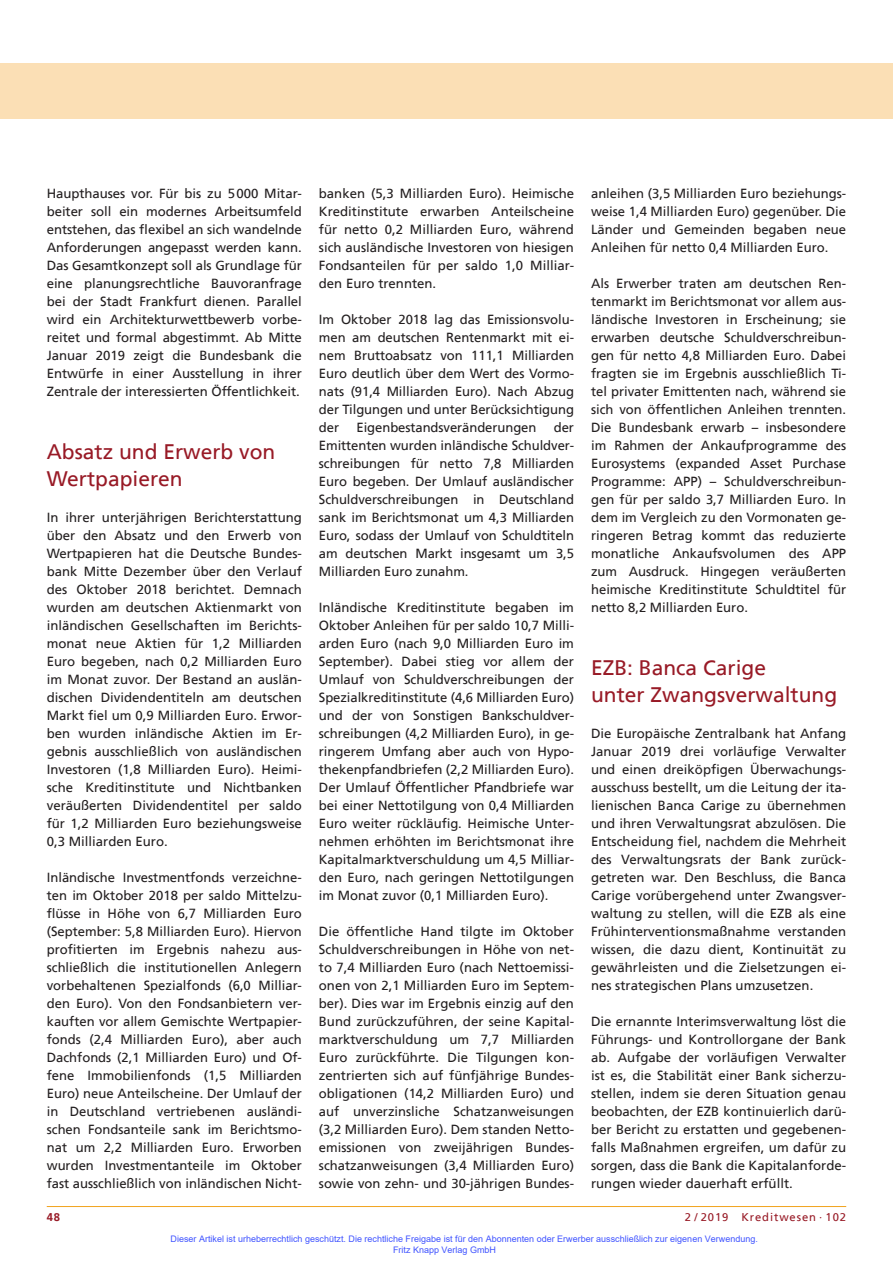
<style>
.page{position:relative;width:893px;height:1263px;background:#fff}
.page>*{position:absolute;margin:0;border:0;box-sizing:border-box;transform-origin:0 0}
.t1{font:21px/27px "Frutiger";color:#981a26}
.t2{font:13.2px/18px "Frutiger";color:#231f20;text-align:justify}
.t3{font:11.25px "Frutiger";letter-spacing:.08em;color:#981a26}
.t4{font:700 11.25px "Frutiger";color:#981a26}
.t5{font:9px/10.8px "Arial";color:#4054ff}
</style>
<div class="page">
<div style="left:0;top:64px;width:893px;height:55px;background:#fbdfb5"></div>
<hr style="left:47px;top:1206px;width:799px;height:1px;background:#f1a31e">
<p class="t2" style="left:47px;top:185px;width:257px">Haupthauses vor. Für bis zu 5000 Mitar&shy;beiter soll ein modernes Arbeitsumfeld entstehen, das flexibel an sich wandelnde Anforderungen angepasst werden kann.<br>Das Gesamtkonzept soll als Grundlage für eine planungsrechtliche Bauvoranfrage bei der Stadt Frankfurt dienen. Parallel wird ein Architekturwettbewerb vorbe&shy;reitet und formal abgestimmt. Ab Mitte Januar 2019 zeigt die Bundesbank die Entwürfe in einer Ausstellung in ihrer Zentrale der interessierten Öffentlichkeit.</p>
<h1 class="t1" style="left:47px;top:439px;width:230px">Absatz und Erwerb von<br>Wertpapieren</h1>
<p class="t2" style="left:47px;top:509px;width:257px">In ihrer unterjährigen Berichterstattung über den Absatz und den Erwerb von Wertpapieren hat die Deutsche Bundes&shy;bank Mitte Dezember über den Verlauf des Oktober 2018 berichtet. Demnach wurden am deutschen Aktienmarkt von inländischen Gesellschaften im Berichts&shy;monat neue Aktien für 1,2 Milliarden Euro begeben, nach 0,2 Milliarden Euro im Monat zuvor. Der Bestand an auslän&shy;dischen Dividendentiteln am deutschen Markt fiel um 0,9 Milliarden Euro. Erwor&shy;ben wurden inländische Aktien im Er&shy;gebnis ausschließlich von ausländischen Investoren (1,8 Milliarden Euro). Heimi&shy;sche Kreditinstitute und Nichtbanken veräußerten Dividendentitel per saldo für 1,2 Milliarden Euro beziehungsweise 0,3 Milliarden Euro.</p>
<p class="t2" style="left:47px;top:869px;width:257px">Inländische Investmentfonds verzeichne&shy;ten im Oktober 2018 per saldo Mittelzu&shy;flüsse in Höhe von 6,7 Milliarden Euro (September: 5,8 Milliarden Euro). Hiervon profitierten im Ergebnis nahezu aus&shy;schließlich die institutionellen Anlegern vorbehaltenen Spezialfonds (6,0 Milliar&shy;den Euro). Von den Fondsanbietern ver&shy;kauften vor allem Gemischte Wertpapier&shy;fonds (2,4 Milliarden Euro), aber auch Dachfonds (2,1 Milliarden Euro) und Of&shy;fene Immobilienfonds (1,5 Milliarden Euro) neue Anteilscheine. Der Umlauf der in Deutschland vertriebenen ausländi&shy;schen Fondsanteile sank im Berichtsmo&shy;nat um 2,2 Milliarden Euro. Erworben wurden Investmentanteile im Oktober fast ausschließlich von inländischen Nicht-</p>
<p class="t2" style="left:319px;top:185px;width:257px">banken (5,3 Milliarden Euro). Heimische Kreditinstitute erwarben Anteilscheine für netto 0,2 Milliarden Euro, während sich ausländische Investoren von hiesigen Fondsanteilen für per saldo 1,0 Milliar&shy;den Euro trennten.</p>
<p class="t2" style="left:319px;top:311px;width:257px">Im Oktober 2018 lag das Emissionsvolu&shy;men am deutschen Rentenmarkt mit ei&shy;nem Bruttoabsatz von 111,1 Milliarden Euro deutlich über dem Wert des Vormo&shy;nats (91,4 Milliarden Euro). Nach Abzug der Tilgungen und unter Berücksichtigung der</p>
<p class="t2" style="left:319px;top:419px;width:257px;text-indent:235px">der Emittenten wurden inländische Schuldver&shy;schreibungen für netto 7,8 Milliarden Euro begeben. Der Umlauf ausländischer Schuldverschreibungen in Deutschland sank im Berichtsmonat um 4,3 Milliarden Euro, sodass der Umlauf von Schuldtiteln am deutschen Markt insgesamt um 3,5<br>Milliarden Euro zunahm.</p>
<p class="t2" style="left:319px;top:599px;width:257px">Inländische Kreditinstitute begaben im Oktober Anleihen für per saldo 10,7 Milli&shy;arden Euro (nach 9,0 Milliarden Euro im September). Dabei stieg vor allem der Umlauf von Schuldverschreibungen der Spezialkreditinstitute (4,6 Milliarden Euro) und der von Sonstigen Bankschuldver&shy;schreibungen (4,2 Milliarden Euro), in ge&shy;ringerem Umfang aber auch von Hypo&shy;thekenpfandbriefen (2,2 Milliarden Euro).<br>Der Umlauf Öffentlicher Pfandbriefe war bei einer Nettotilgung von 0,4 Milliarden Euro weiter rückläufig. Heimische Unter&shy;nehmen erhöhten im Berichtsmonat ihre Kapitalmarktverschuldung um 4,5 Milliar&shy;den Euro, nach geringen Nettotilgungen im Monat zuvor (0,1 Milliarden Euro).</p>
<p class="t2" style="left:319px;top:923px;width:257px">Die öffentliche Hand tilgte im Oktober Schuldverschreibungen in Höhe von net&shy;to 7,4 Milliarden Euro (nach Nettoemissi&shy;onen von 2,1 Milliarden Euro im Septem&shy;ber). Dies war im Ergebnis einzig auf den Bund zurückzuführen, der seine Kapital&shy;marktverschuldung um 7,7 Milliarden Euro zurückführte. Die Tilgungen kon&shy;zentrierten sich auf fünfjährige Bundes&shy;obligationen (14,2 Milliarden Euro) und auf unverzinsliche Schatzanweisungen (3,2 Milliarden Euro). Dem standen Netto&shy;emissionen von zweijährigen Bundes&shy;schatzanweisungen (3,4 Milliarden Euro) sowie von zehn- und 30-jährigen Bundes-</p>
<p class="t2" style="left:357px;top:419px;width:181px">Eigenbestandsveränderungen</p>
<p class="t2" style="left:591px;top:185px;width:257px">anleihen (3,5 Milliarden Euro beziehungs&shy;weise 1,4 Milliarden Euro) gegenüber. Die Länder und Gemeinden begaben neue Anleihen für netto 0,4 Milliarden Euro.</p>
<p class="t2" style="left:591px;top:275px;width:257px">Als Erwerber traten am deutschen Ren&shy;tenmarkt im Berichtsmonat vor allem aus&shy;ländische Investoren in Erscheinung; sie erwarben deutsche Schuldverschreibun&shy;gen für netto 4,8 Milliarden Euro. Dabei fragten sie im Ergebnis ausschließlich Ti&shy;tel privater Emittenten nach, während sie sich von öffentlichen Anleihen trennten.<br>Die Bundesbank erwarb – insbesondere im Rahmen der Ankaufprogramme des Eurosystems (expanded Asset Purchase Programme: APP) – Schuldverschreibun&shy;gen für per saldo 3,7 Milliarden Euro. In dem im Vergleich zu den Vormonaten ge&shy;ringeren Betrag kommt das reduzierte monatliche Ankaufsvolumen des APP zum Ausdruck. Hingegen veräußerten heimische Kreditinstitute Schuldtitel für netto 8,2 Milliarden Euro.</p>
<h1 class="t1" style="left:591px;top:655px;width:248px">EZB: Banca Carige<br>unter Zwangsverwaltung</h1>
<p class="t2" style="left:591px;top:725px;width:257px">Die Europäische Zentralbank hat Anfang Januar 2019 drei vorläufige Verwalter und einen dreiköpfigen Überwachungs&shy;ausschuss bestellt, um die Leitung der ita&shy;lienischen Banca Carige zu übernehmen und ihren Verwaltungsrat abzulösen. Die Entscheidung fiel, nachdem die Mehrheit des Verwaltungsrats der Bank zurück&shy;getreten war. Den Beschluss, die Banca Carige vorübergehend unter Zwangsver&shy;waltung zu stellen, will die EZB als eine Frühinterventionsmaßnahme verstanden wissen, die dazu dient, Kontinuität zu gewährleisten und die Zielsetzungen ei&shy;nes strategischen Plans umzusetzen.</p>
<p class="t2" style="left:591px;top:1013px;width:257px">Die ernannte Interimsverwaltung löst die Führungs- und Kontrollorgane der Bank ab. Aufgabe der vorläufigen Verwalter ist es, die Stabilität einer Bank sicherzu&shy;stellen, indem sie deren Situation genau beobachten, der EZB kontinuierlich darü&shy;ber Bericht zu erstatten und gegebenen&shy;falls Maßnahmen ergreifen, um dafür zu sorgen, dass die Bank die Kapitalanforde&shy;rungen wieder dauerhaft erfüllt.</p>
<p class="t4" style="left:47px;top:1211px;width:15px">48</p>
<p class="t3" style="left:685px;top:1211px;width:163px">2 / 2019 Kreditwesen · 102</p>
<p class="t5" style="left:393px;top:1233px;width:366px;text-indent:-223px">Dieser Artikel ist urheberrechtlich geschützt. Die rechtliche Freigabe ist für den Abonnenten oder Erwerber ausschließlich zur eigenen Verwendung.<br>Fritz Knapp Verlag GmbH</p>
</div>
